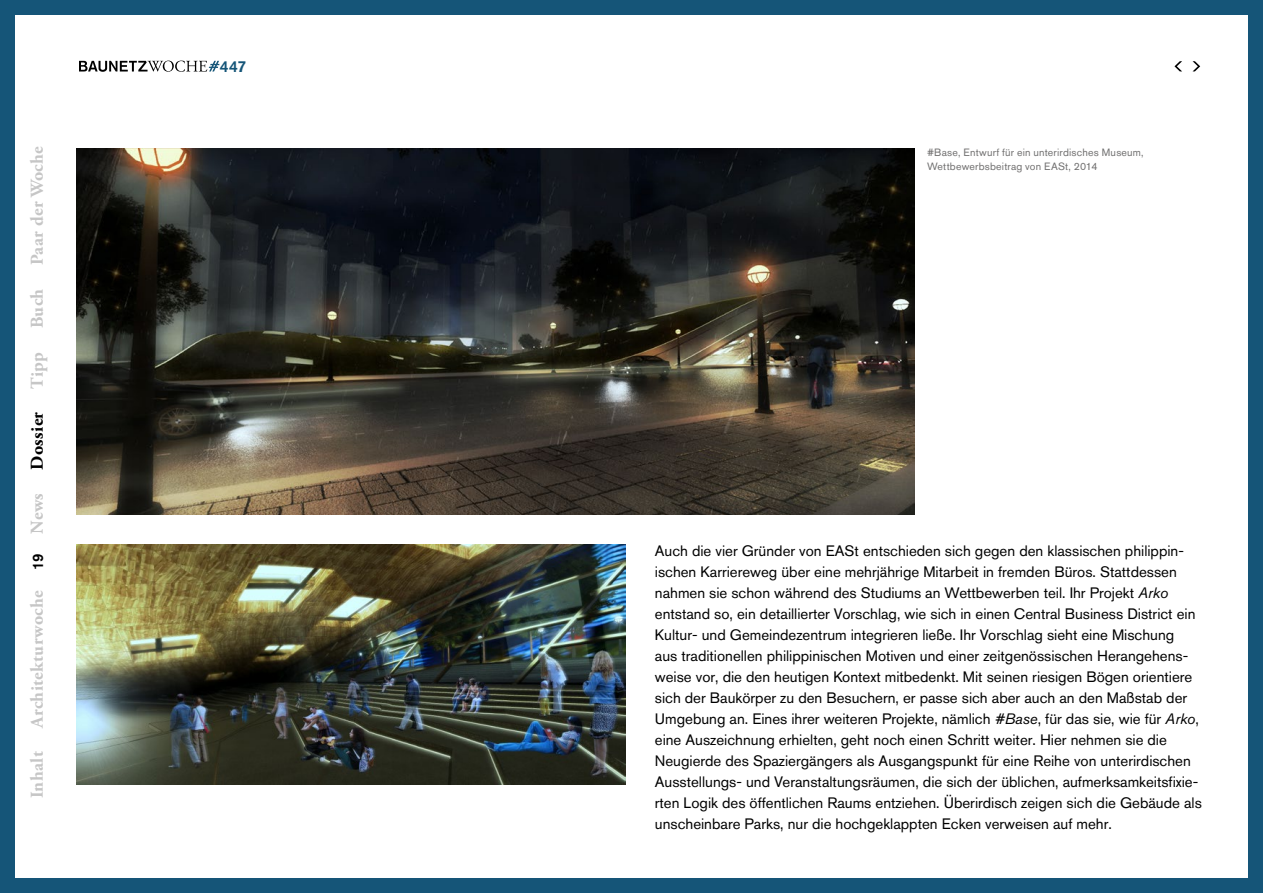
<style>
.page{position:relative;width:1263px;height:893px;background:#fff}
.page>*{position:absolute;margin:0;border:0;box-sizing:border-box;transform-origin:0 0}
.t1{font:700 18px "Adobe Garamond Pro";letter-spacing:.02em;color:#c6c6c6}
.t2{font:700 18px "Adobe Garamond Pro";letter-spacing:.02em;color:#000}
.t3{font:500 15.75px "Akzidenz Grotesk BQ";color:#155578}
.t4{font:15px/21px "Akzidenz Grotesk BQ";color:#000}
.t5{font:500 15px "Akzidenz Grotesk BQ";color:#000}
.t6{font:10.5px/13.5px "Akzidenz Grotesk BQ";letter-spacing:.02em;color:#706f6f}
.s1{font-style:italic}
</style>
<div class="page">
<div style="left:0;top:0;width:1263px;height:893px;border:15px solid #155578"></div>
<svg style="left:1192px;top:61px;width:8px;height:10px"></svg>
<svg style="left:1174px;top:61px;width:8px;height:10px"></svg>
<img style="left:77px;top:149px;width:837px;height:365px">
<img style="left:77px;top:544px;width:548px;height:241px">
<svg style="left:79px;top:61px;width:140px;height:11px"></svg>
<p class="t1" style="left:27px;top:265px;width:120px;rotate:-90deg">Paar der Woche</p>
<p class="t1" style="left:27px;top:328px;width:41px;rotate:-90deg">Buch</p>
<p class="t1" style="left:27px;top:389px;width:38px;rotate:-90deg">Tipp</p>
<p class="t2" style="left:27px;top:470px;width:59px;rotate:-90deg">Dossier</p>
<p class="t1" style="left:27px;top:534px;width:42px;rotate:-90deg">News</p>
<p class="t5" style="left:29px;top:570px;width:18px;rotate:-90deg">19</p>
<p class="t1" style="left:27px;top:728px;width:139px;rotate:-90deg">Architekturwoche</p>
<p class="t1" style="left:27px;top:798px;width:49px;rotate:-90deg">Inhalt</p>
<p class="t3" style="left:220px;top:56px;width:28px">447</p>
<p class="t6" style="left:927px;top:146px;width:218px">#Base, Entwurf für ein unterirdisches Museum,<br>Wettbewerbsbeitrag von EASt, 2014</p>
<p class="t4" style="left:655px;top:540px;width:548px">Auch die vier Gründer von EASt entschieden sich gegen den klassischen philippin&shy;ischen Karriereweg über eine mehrjährige Mitarbeit in fremden Büros. Stattdessen nahmen sie schon während des Studiums an Wettbewerben teil. Ihr Projekt <span class="s1">Arko </span>entstand so, ein detaillierter Vorschlag, wie sich in einen Central Business District ein Kultur- und Gemeindezentrum integrieren ließe. Ihr Vorschlag sieht eine Mischung<br>aus traditionellen philippinischen Motiven und einer zeitgenössischen Herangehens&shy;weise vor, die den heutigen Kontext mitbedenkt. Mit seinen riesigen Bögen orientiere sich der Baukörper zu den Besuchern, er passe sich aber auch an den Maßstab der Umgebung an. Eines ihrer weiteren Projekte, nämlich <span class="s1">#Base</span>, für das sie, wie für <span class="s1">Arko</span>, eine Auszeichnung erhielten, geht noch einen Schritt weiter. Hier nehmen sie die Neugierde des Spaziergängers als Ausgangspunkt für eine Reihe von unterirdischen Ausstellungs- und Veranstaltungsräumen, die sich der üblichen, aufmerksamkeitsfixie&shy;rten Logik des öffentlichen Raums entziehen. Überirdisch zeigen sich die Gebäude als unscheinbare Parks, nur die hochgeklappten Ecken verweisen auf mehr.</p>
</div>
